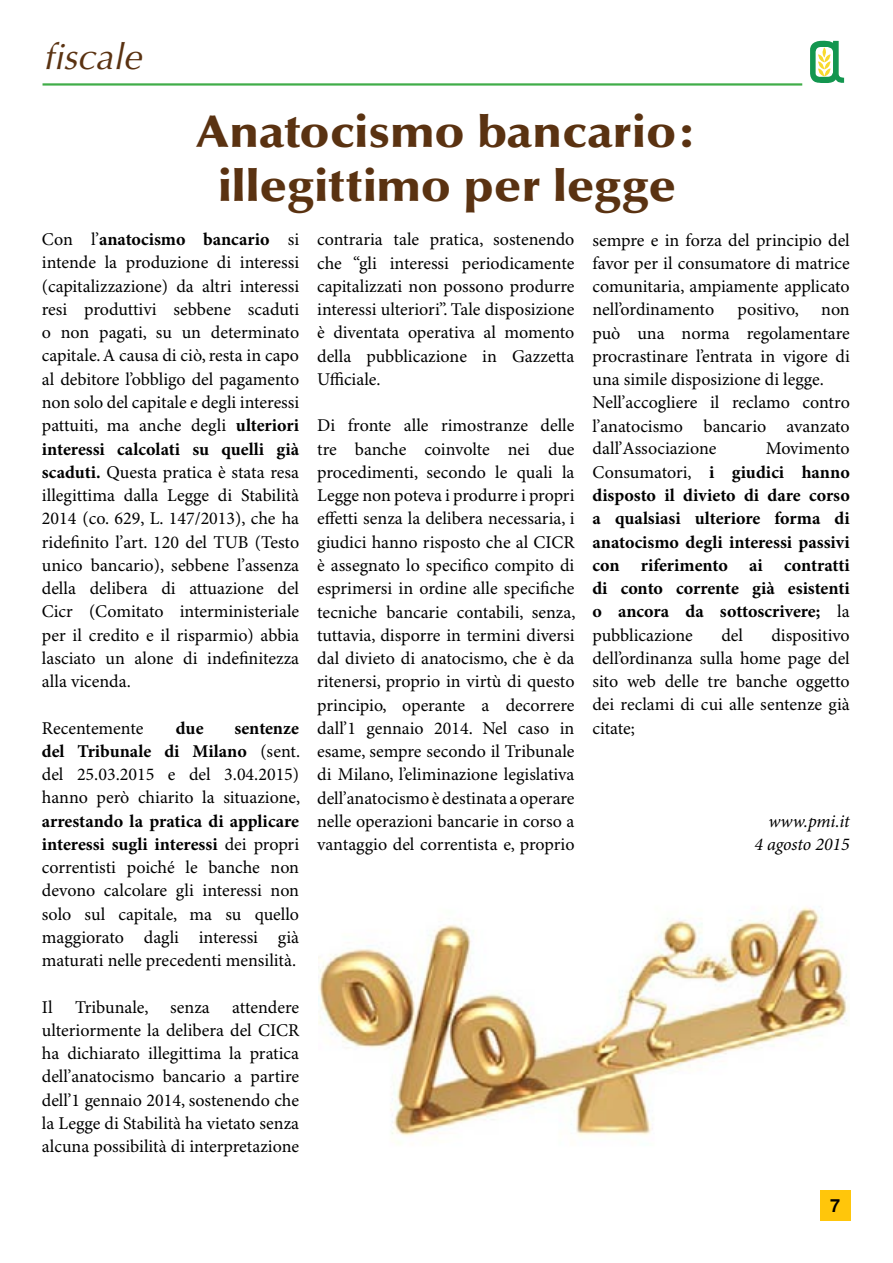
<style>
.page{position:relative;width:893px;height:1263px;background:#fff}
.page>*{position:absolute;margin:0;border:0;box-sizing:border-box;transform-origin:0 0}
.t1{font:900 45px/54px "Optima";color:#5a3211;text-align:center;scale:1.1 1}
.t2{font:italic 36px "Optima";color:#5a3211}
.t3{font:18px/23.2px "Minion Pro";color:#000;text-align:justify}
.t4{font:700 18px/23.2px "Minion Pro";letter-spacing:-.005em;color:#000;text-align:justify}
.t5{font:italic 18px/23.2px "Minion Pro";letter-spacing:-.005em;color:#000;text-align:right}
.t6{font:700 18px "Helvetica";color:#000}
.s1{font-weight:700}
.s2{font-weight:400}
</style>
<div class="page">
<div style="left:820px;top:1190px;width:30px;height:30px;background:#ffc60b"></div>
<svg style="left:810px;top:40px;width:34px;height:43px"></svg>
<hr style="left:43px;top:83px;width:759px;height:3px;background:#41ad49">
<img style="left:319px;top:907px;width:530px;height:237px">
<h2 class="t2" style="left:43px;top:36px;width:100px">fiscale</h2>
<h1 class="t1" style="left:196px;top:106px;width:458px">Anatocismo bancario: illegittimo per legge</h1>
<p class="t3" style="left:42px;top:229px;width:259px">Con l’<span class="s1">anatocismo bancario</span> si intende la produzione di interessi (capitalizzazione) da altri interessi resi produttivi sebbene scaduti o non pagati, su un determinato capitale. A causa di ciò, resta in capo al debitore l’obbligo del pagamento non solo del capitale e degli interessi pattuiti, ma anche degli <span class="s1">ulteriori interessi calcolati su quelli già scaduti.</span> Questa pratica è stata resa illegittima dalla Legge di Stabilità 2014 (co. 629, L. 147/2013), che ha ridefinito l’art. 120 del TUB (Testo unico bancario), sebbene l’assenza della delibera di attuazione del Cicr (Comitato interministeriale per il credito e il risparmio) abbia lasciato un alone di indefinitezza alla vicenda.</p>
<p class="t3" style="left:42px;top:717px;width:103px">Recentemente</p>
<p class="t4" style="left:176px;top:717px;width:29px">due</p>
<p class="t3" style="left:317px;top:229px;width:259px">contraria tale pratica, sostenendo che “gli interessi periodicamente capitalizzati non possono produrre interessi ulteriori”. Tale disposizione è diventata operativa al momento della pubblicazione in Gazzetta Ufficiale.</p>
<p class="t3" style="left:317px;top:415px;width:260px">Di fronte alle rimostranze delle tre banche coinvolte nei due procedimenti, secondo le quali la Legge non poteva i produrre i propri effetti senza la delibera necessaria, i giudici hanno risposto che al CICR è assegnato lo specifico compito di esprimersi in ordine alle specifiche tecniche bancarie contabili, senza, tuttavia, disporre in termini diversi dal divieto di anatocismo, che è da ritenersi, proprio in virtù di questo principio, operante a decorrere dall’1 gennaio 2014. Nel caso in esame, sempre secondo il Tribunale di Milano, l’eliminazione legislativa dell’anatocismo è destinata a operare nelle operazioni bancarie in corso a vantaggio del correntista e, proprio</p>
<p class="t3" style="left:592px;top:229px;width:259px">sempre e in forza del principio del favor per il consumatore di matrice comunitaria, ampiamente applicato nell’ordinamento</p>
<p class="t3" style="left:592px;top:299px;width:259px;text-align:left;text-indent:145px">positivo, non può una norma regolamentare procrastinare l’entrata in vigore di una simile disposizione di legge.<br>Nell’accogliere il reclamo contro l’anatocismo bancario avanzato dall’Associazione</p>
<p class="t4" style="left:592px;top:438px;width:259px;text-indent:173px"><span class="s2">Movimento Consumatori,</span> i giudici hanno disposto il divieto di dare corso a qualsiasi ulteriore forma di anatocismo degli interessi passivi con riferimento ai contratti di conto corrente già esistenti o ancora da sottoscrivere; <span class="s2">la pubblicazione</span></p>
<p class="t3" style="left:592px;top:624px;width:259px;text-indent:179px">dispositivo dell’ordinanza sulla home page del sito web delle tre banche oggetto dei reclami di cui alle sentenze già citate;</p>
<p class="t3" style="left:721px;top:624px;width:23px">del</p>
<p class="t3" style="left:42px;top:717px;width:260px;text-indent:193px"><span class="s1">sentenze del Tribunale di Milano</span> (sent. del 25.03.2015 e del 3.04.2015) hanno però chiarito la situazione,</p>
<p class="t3" style="left:42px;top:810px;width:259px"><span class="s1">arrestando la pratica di applicare interessi sugli interessi</span> dei propri correntisti poiché le banche non devono calcolare gli interessi non solo sul capitale, ma su quello maggiorato dagli interessi già maturati nelle precedenti mensilità.</p>
<p class="t3" style="left:42px;top:996px;width:259px">Il Tribunale, senza attendere ulteriormente la delibera del CICR ha dichiarato illegittima la pratica dell’anatocismo bancario a partire dell’1 gennaio 2014, sostenendo che la Legge di Stabilità ha vietato senza alcuna possibilità di interpretazione</p>
<p class="t5" style="left:754px;top:810px;width:97px">www.pmi.it<br>4 agosto 2015</p>
<p class="t6" style="left:830px;top:1195px;width:12px">7</p>
</div>
